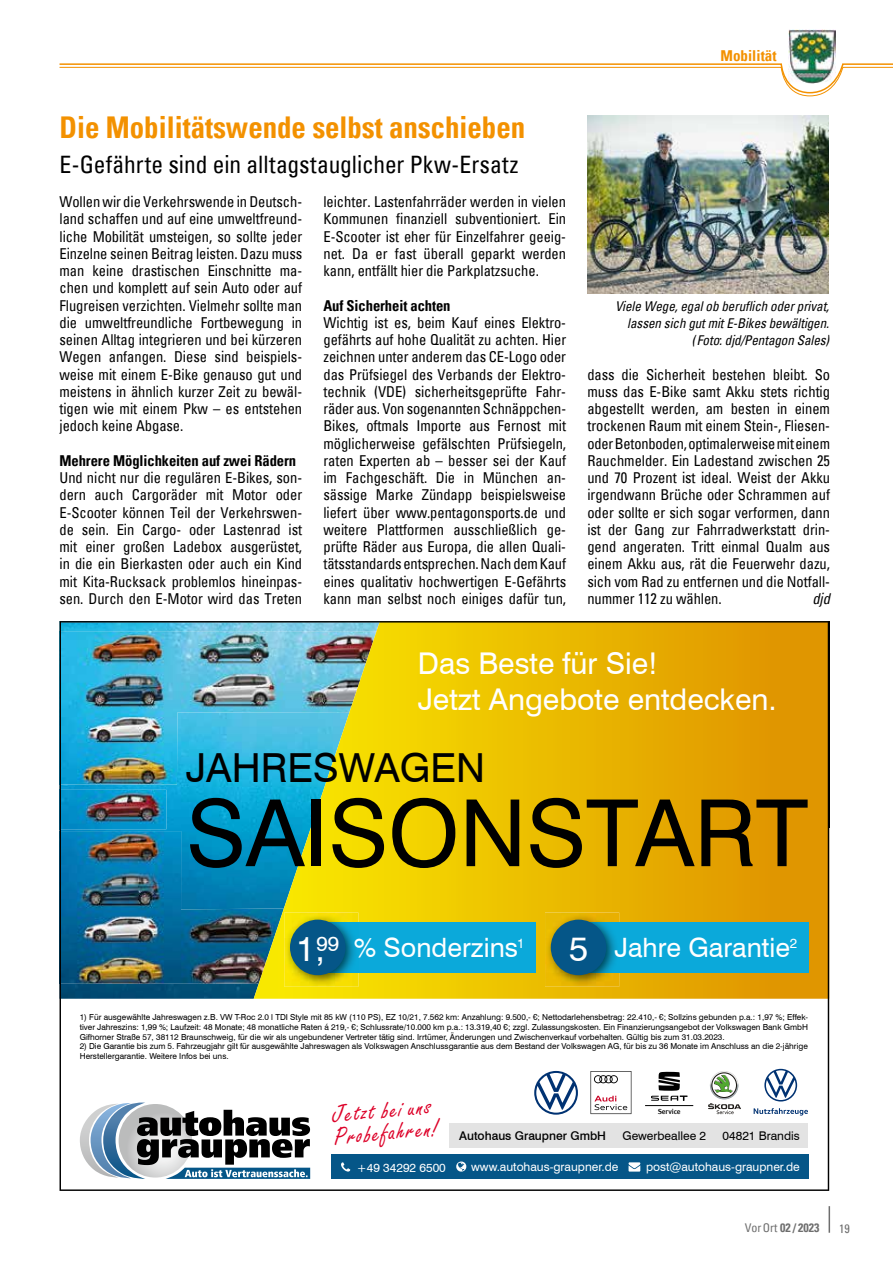
<style>
.page{position:relative;width:893px;height:1263px;background:#fff}
.page>*{position:absolute;margin:0;border:0;box-sizing:border-box;transform-origin:0 0}
.t1{font:92.55px "Swiss 721 BT";color:#000}
.t2{font:40.05px "Swiss 721 BT";color:#000}
.t3{font:34.65px "Swiss 721 BT";color:#fff}
.t4{font:30px/36px "Swiss 721 BT";color:#fff}
.t5{font:700 condensed 30px "Univers";color:#f39100;scale:.96 1}
.t6{font:26.7px "Swiss 721 BT";color:#fff}
.t7{font:25.05px/22.2px "Freestyle Script";color:#dd0028}
.t8{font:condensed 24px "Univers";color:#000}
.t9{font:condensed 15px/17.2px "Univers";letter-spacing:-.005em;color:#000;text-align:justify}
.t10{font:700 condensed 15px "Univers";letter-spacing:-.005em;color:#000}
.t11{font:700 condensed 15px "Univers";color:#f39100}
.t12{font:italic condensed 15px "Univers";color:#000}
.t13{font:italic condensed 13.5px/17.2px "Univers";letter-spacing:-.005em;color:#000;text-align:right}
.t14{font:12px "Swiss 721 BT";color:#fff}
.t15{font:12px "Swiss 721 BT";color:#000}
.t16{font:500 12px "Swiss 721 BT";color:#000}
.t17{font:700 condensed 12px "Univers";color:#6e6e6e}
.t18{font:condensed 12px "Univers";color:#6e6e6e}
.t19{font:8.25px/9.9px "Swiss 721 BT";color:#000;text-align:justify}
.t20{font:7.35px "Seat Meta Medium Roman";letter-spacing:-.01em;color:#000}
.s1{font-weight:400}
</style>
<div class="page">
<svg style="left:829px;top:1206px;width:1px;height:27px"></svg>
<img style="left:788px;top:30px;width:47px;height:33px">
<svg style="left:59px;top:63px;width:834px;height:33px"></svg>
<img style="left:60px;top:621px;width:769px;height:570px">
<img style="left:829px;top:621px;width:1px;height:206px">
<div style="left:318px;top:922px;width:217px;height:51px;background:#0ba9da"></div>
<img style="left:284px;top:912px;width:74px;height:75px">
<img style="left:330px;top:922px;width:28px;height:51px">
<div style="left:290px;top:920px;width:56px;height:55px;background:#055688;border-radius:50%"></div>
<div style="left:579px;top:922px;width:230px;height:51px;background:#0ba9da"></div>
<img style="left:545px;top:912px;width:74px;height:75px">
<img style="left:590px;top:922px;width:29px;height:51px">
<div style="left:551px;top:920px;width:55px;height:55px;background:#055688;border-radius:50%"></div>
<img style="left:587px;top:116px;width:242px;height:177px">
<p class="t11" style="left:721px;top:46px;width:57px">Mobilität</p>
<h3 class="t5" style="left:60px;top:109px;width:486px">Die Mobilitätswende selbst anschieben</h3>
<h3 class="t8" style="left:60px;top:148px;width:461px">E-Gefährte sind ein alltagstauglicher Pkw-Ersatz</h3>
<p class="t9" style="left:60px;top:193px;width:244px">Wollen wir die Verkehrswende in Deutsch&shy;land schaffen und auf eine umweltfreund&shy;liche Mobilität umsteigen, so sollte jeder Einzelne seinen Beitrag leisten. Dazu muss man keine drastischen Einschnitte ma&shy;chen und komplett auf sein Auto oder auf Flugreisen verzichten. Vielmehr sollte man die umweltfreundliche Fortbewegung in seinen Alltag integrieren und bei kürzeren Wegen anfangen. Diese sind beispiels&shy;weise mit einem E-Bike genauso gut und meistens in ähnlich kurzer Zeit zu bewäl&shy;tigen wie mit einem Pkw – es entstehen jedoch keine Abgase.</p>
<p class="t10" style="left:60px;top:451px;width:238px">Mehrere Möglichkeiten auf zwei Rädern</p>
<p class="t9" style="left:60px;top:469px;width:244px">Und nicht nur die regulären E-Bikes, son&shy;dern auch Cargoräder mit Motor oder E-Scooter können Teil der Verkehrswen&shy;de sein. Ein Cargo- oder Lastenrad ist mit einer großen Ladebox ausgerüstet, in die ein Bierkasten oder auch ein Kind mit Kita-Rucksack problemlos hineinpas&shy;sen. Durch den E-Motor wird das Treten</p>
<p class="t9" style="left:323px;top:193px;width:244px">leichter. Lastenfahrräder werden in vielen Kommunen finanziell subventioniert. Ein E-Scooter ist eher für Einzelfahrer geeig&shy;net. Da er fast überall geparkt werden kann, entfällt hier die Parkplatzsuche.</p>
<p class="t10" style="left:323px;top:296px;width:129px">Auf Sicherheit achten</p>
<p class="t9" style="left:323px;top:313px;width:244px">Wichtig ist es, beim Kauf eines Elektro&shy;gefährts auf hohe Qualität zu achten. Hier zeichnen unter anderem das CE-Logo oder das Prüfsiegel des Verbands der Elektro&shy;technik (VDE) sicherheitsgeprüfte Fahr&shy;räder aus. Von sogenannten Schnäppchen-Bikes, oftmals Importe aus Fernost mit möglicherweise gefälschten Prüfsiegeln, raten Experten ab – besser sei der Kauf im Fachgeschäft. Die in München an&shy;sässige Marke Zündapp beispielsweise liefert über www.pentagonsports.de und weitere Plattformen ausschließlich ge&shy;prüfte Räder aus Europa, die allen Quali&shy;tätsstandards entsprechen. Nach dem Kauf eines qualitativ hochwertigen E-Gefährts kann man selbst noch einiges dafür tun,</p>
<p class="t13" style="left:615px;top:297px;width:216px">Viele Wege, egal ob beruflich oder privat, lassen sich gut mit E-Bikes bewältigen. (Foto: djd/Pentagon Sales)</p>
<p class="t9" style="left:587px;top:365px;width:244px">dass die Sicherheit bestehen bleibt. So muss das E-Bike samt Akku stets richtig abgestellt werden, am besten in einem trockenen Raum mit einem Stein-, Fliesen&shy;oder Betonboden, optimalerweise mit einem Rauchmelder. Ein Ladestand zwischen 25 und 70 Prozent ist ideal. Weist der Akku irgendwann Brüche oder Schrammen auf oder sollte er sich sogar verformen, dann ist der Gang zur Fahrradwerkstatt drin&shy;gend angeraten. Tritt einmal Qualm aus einem Akku aus, rät die Feuerwehr dazu, sich vom Rad zu entfernen und die Notfall&shy;nummer 112 zu wählen.</p>
<p class="t12" style="left:812px;top:589px;width:19px">djd</p>
<h3 class="t4" style="left:418px;top:645px;width:360px">Das Beste für Sie!<br>Jetzt Angebote entdecken.</h3>
<h2 class="t2" style="left:186px;top:743px;width:301px">JAHRESWAGEN</h2>
<h1 class="t1" style="left:186px;top:777px;width:624px">SAISONSTART</h1>
<h3 class="t3" style="left:296px;top:927px;width:44px">1,<sup>99</sup></h3>
<h3 class="t6" style="left:614px;top:931px;width:184px">Jahre Garantie<sup>2</sup></h3>
<h3 class="t6" style="left:354px;top:931px;width:172px">% Sonderzins<sup>1</sup></h3>
<h3 class="t3" style="left:569px;top:927px;width:21px">5</h3>
<p class="t19" style="left:80px;top:1012px;width:730px">1) Für ausgewählte Jahreswagen z.B. VW T-Roc 2.0 l TDI Style mit 85 kW (110 PS), EZ 10/21, 7.562 km: Anzahlung: 9.500,- €; Nettodarlehensbetrag: 22.410,- €; Sollzins gebunden p.a.: 1,97 %; Effek&shy;tiver Jahreszins: 1,99 %; Laufzeit: 48 Monate; 48 monatliche Raten á 219,- €; Schlussrate/10.000 km p.a.: 13.319,40 €; zzgl. Zulassungskosten. Ein Finanzierungsangebot der Volkswagen Bank GmbH Gifhorner Straße 57, 38112 Braunschweig, für die wir als ungebundener Vertreter tätig sind. Irrtümer, Änderungen und Zwischenverkauf vorbehalten. Gültig bis zum 31.03.2023.</p>
<p class="t19" style="left:80px;top:1041px;width:730px">2) Die Garantie bis zum 5. Fahrzeugjahr gilt für ausgewählte Jahreswagen als Volkswagen Anschlussgarantie aus dem Bestand der Volkswagen AG, für bis zu 36 Monate im Anschluss an die 2-jährige<br>Herstellergarantie. Weitere Infos bei uns.</p>
<h3 class="t7" style="left:331px;top:1104px;width:107px;rotate:-5deg">Jetzt bei uns<br>Probefahren!</h3>
<p class="t20" style="left:658px;top:1107px;width:24px">Service</p>
<p class="t16" style="left:459px;top:1129px;width:148px">Autohaus Graupner GmbH</p>
<p class="t15" style="left:622px;top:1129px;width:85px">Gewerbeallee 2</p>
<p class="t15" style="left:723px;top:1129px;width:79px">04821 Brandis</p>
<p class="t14" style="left:357px;top:1160px;width:91px">+49 34292 6500</p>
<p class="t14" style="left:471px;top:1159px;width:149px">www.autohaus-graupner.de</p>
<p class="t14" style="left:646px;top:1159px;width:155px">post@autohaus-graupner.de</p>
<p class="t17" style="left:745px;top:1221px;width:76px"><span class="s1">VorOrt</span> 02 / 2023</p>
<p class="t18" style="left:839px;top:1221px;width:12px">19</p>
</div>
